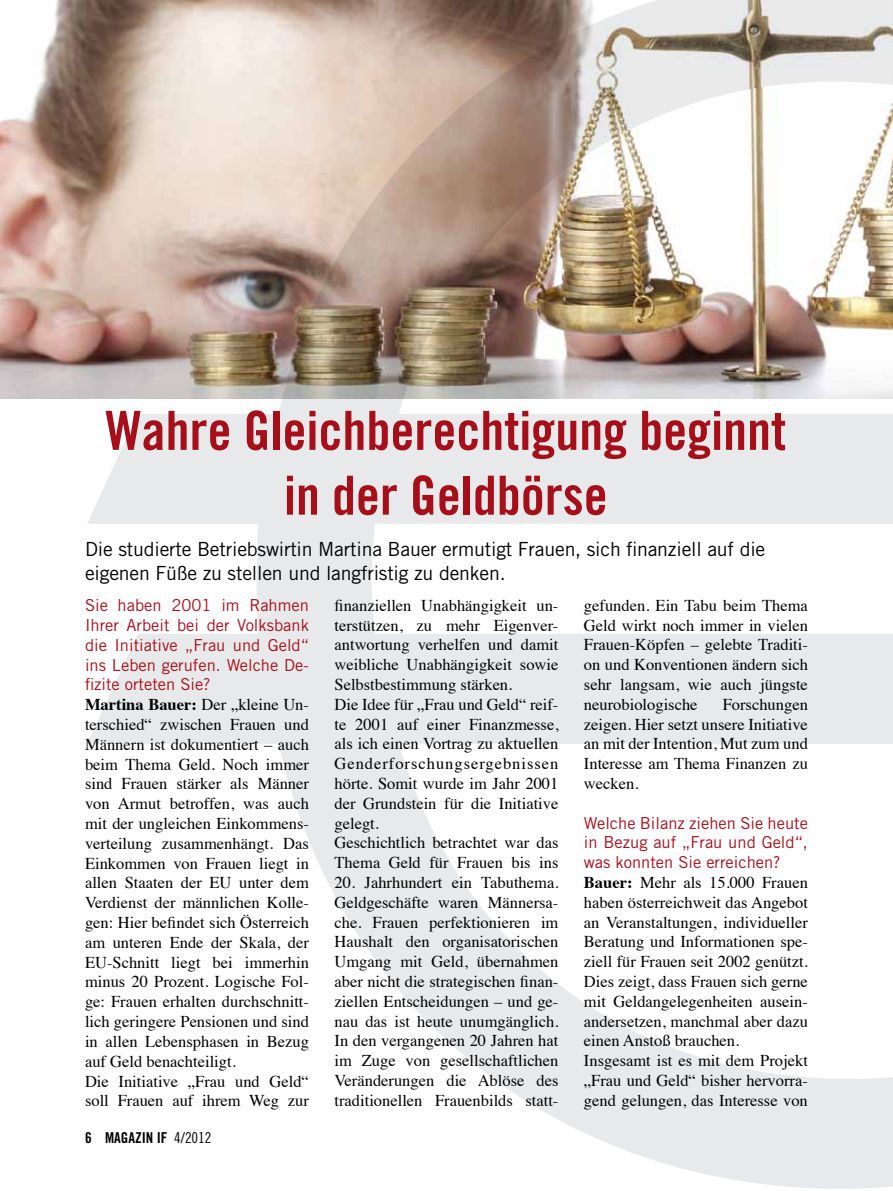
<style>
.page{position:relative;width:893px;height:1191px;background:#fff}
.page>*{position:absolute;margin:0;border:0;box-sizing:border-box;transform-origin:0 0}
.t1{font:1745.7px "Euro Sans";color:#e8e9ea}
.t2{font:54px/64.8px "Trade Gothic Bold Cond Twenty";color:#a60f1a;text-align:center}
.t3{font:19.5px/24px "Trade Gothic";letter-spacing:-.01em;color:#000}
.t4{font:16.5px/19.8px "Times";color:#000}
.t5{font:16.5px/19.8px "Trade Gothic";color:#a60f1a;text-align:justify}
.t6{font:15px "Trade Gothic Bold Cond Twenty";color:#000}
.s1{font-weight:700}
.s2{font-family:"Trade Gothic Cond Eighteen"}
</style>
<div class="page">
<img style="left:0;top:0;width:87px;height:398px">
<img style="left:87px;top:0;width:806px;height:398px">
<h1 class="t1" style="left:70px;top:-456px;width:1271px">€</h1>
<h2 class="t2" style="left:106px;top:398px;width:682px">Wahre Gleichberechtigung beginnt in der Geldbörse</h2>
<p class="t3" style="left:85px;top:537px;width:682px">Die studierte Betriebswirtin Martina Bauer ermutigt Frauen, sich finanziell auf die eigenen Füße zu stellen und langfristig zu denken.</p>
<p class="t5" style="left:85px;top:595px;width:225px">Sie haben 2001 im Rahmen Ihrer Arbeit bei der Volksbank die Initiative „Frau und Geld“ ins Leben gerufen. Welche De&shy;fizite orteten Sie?</p>
<p class="t4" style="left:85px;top:693px;width:225px"><span class="s1">Martina Bauer:</span> Der „kleine Un&shy;terschied“ zwischen Frauen und<br>Männern ist dokumentiert – auch beim Thema Geld. Noch immer sind Frauen stärker als Männer von Armut betroffen, was auch mit der ungleichen Einkommens&shy;verteilung zusammenhängt. Das<br>Einkommen von Frauen liegt in allen Staaten der EU unter dem<br>Verdienst der männlichen Kolle&shy;gen: Hier befindet sich Österreich am unteren Ende der Skala, der<br>EU-Schnitt liegt bei immerhin minus 20 Prozent. Logische Fol&shy;ge: Frauen erhalten durchschnitt&shy;lich geringere Pensionen und sind in allen Lebensphasen in Bezug auf Geld benachteiligt.<br>Die Initiative „Frau und Geld“ soll Frauen auf ihrem Weg zur</p>
<p class="t4" style="left:334px;top:594px;width:225px">finanziellen Unabhängigkeit un&shy;terstützen, zu mehr Eigenver&shy;antwortung verhelfen und damit weibliche Unabhängigkeit sowie<br>Selbstbestimmung stärken.<br>Die Idee für „Frau und Geld“ reif&shy;te 2001 auf einer Finanzmesse, als ich einen Vortrag zu aktuellen<br>Genderforschungsergebnissen hörte. Somit wurde im Jahr 2001 der Grundstein für die Initiative gelegt.<br>Geschichtlich betrachtet war das<br>Thema Geld für Frauen bis ins</p>
<p class="t4" style="left:334px;top:871px;width:225px;text-align:justify">20. Jahrhundert ein Tabuthema.<br>Geldgeschäfte waren Männersa&shy;che. Frauen perfektionieren im Haushalt den organisatorischen Umgang mit Geld, übernahmen aber nicht die strategischen finan&shy;ziellen Entscheidungen – und ge&shy;nau das ist heute unumgänglich.<br>In den vergangenen 20 Jahren hat im Zuge von gesellschaftlichen Veränderungen die Ablöse des traditionellen Frauenbilds statt-</p>
<p class="t4" style="left:584px;top:594px;width:225px;text-align:justify">gefunden. Ein Tabu beim Thema Geld wirkt noch immer in vielen Frauen-Köpfen – gelebte Traditi&shy;on und Konventionen ändern sich sehr langsam, wie auch jüngste neurobiologische</p>
<p class="t4" style="left:584px;top:693px;width:225px;text-align:justify;text-indent:139px">Forschungen zeigen. Hier setzt unsere Initiative an mit der Intention, Mut zum und Interesse am Thema Finanzen zu wecken.</p>
<p class="t5" style="left:584px;top:812px;width:225px">Welche Bilanz ziehen Sie heute in Bezug auf „Frau und Geld“, was konnten Sie erreichen?</p>
<p class="t4" style="left:584px;top:871px;width:225px"><span class="s1">Bauer:</span> Mehr als 15.000 Frauen haben österreichweit das Angebot an Veranstaltungen, individueller<br>Beratung und Informationen spe&shy;ziell für Frauen seit 2002 genützt.<br>Dies zeigt, dass Frauen sich gerne mit Geldangelegenheiten ausein&shy;andersetzen, manchmal aber dazu einen Anstoß brauchen.<br>Insgesamt ist es mit dem Projekt „Frau und Geld“ bisher hervorra&shy;gend gelungen, das Interesse von</p>
<p class="t6" style="left:85px;top:1128px;width:128px">6 MaGaZiN if <span class="s2">4/2012</span></p>
</div>
